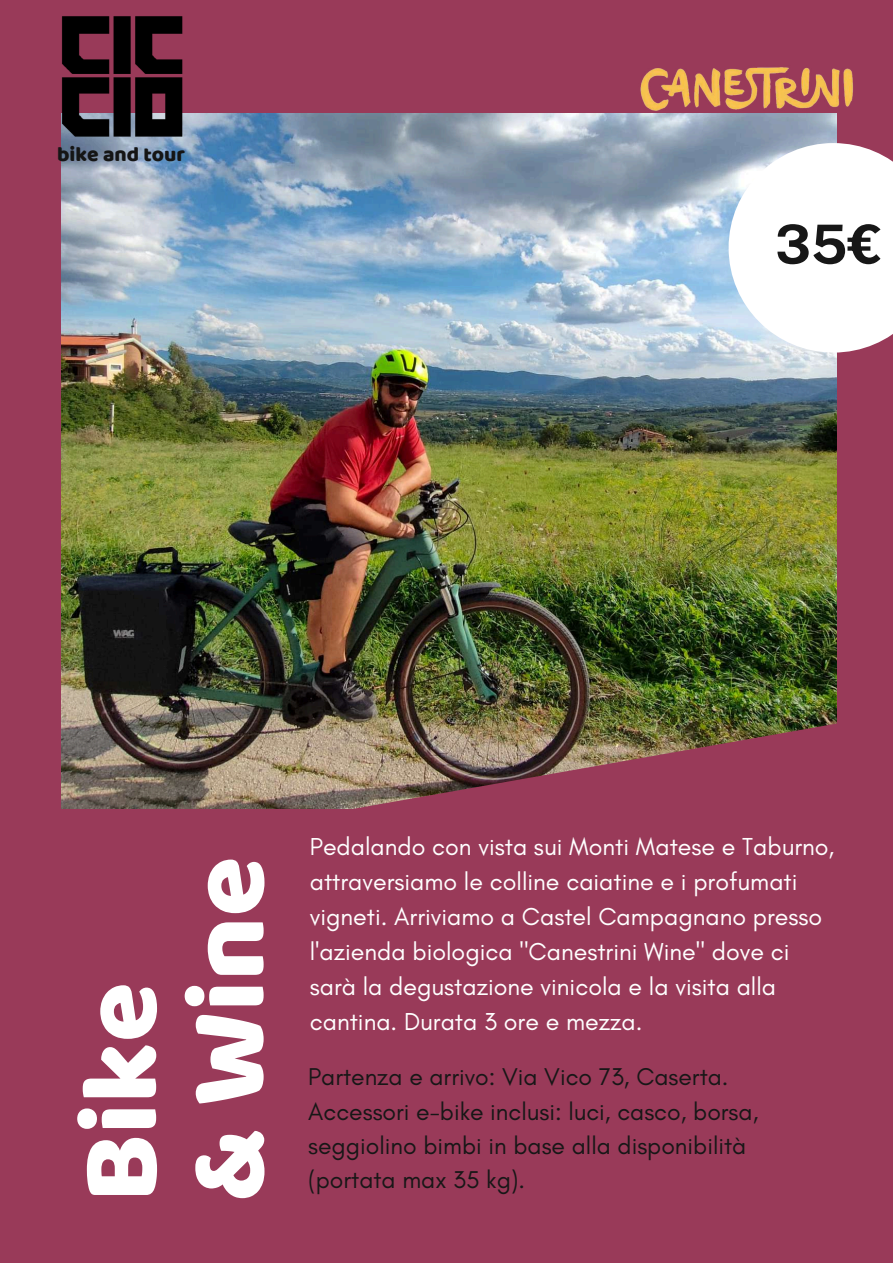
<style>
.page{position:relative;width:893px;height:1263px;background:#fff}
.page>*{position:absolute;margin:0;border:0;box-sizing:border-box;transform-origin:0 0}
.t1{font:109.8px/107.4px "Baloo";color:#fff}
.t2{font:700 54px "Public Sans";color:#171717}
.t3{font:24.97px/34.9px "Glacial Indifference";color:#fff}
.t4{font:24.75px/34.3px "Glacial Indifference";color:#171717}
.t5{font:21.08px "Baloo";color:#151515}
</style>
<div class="page">
<div style="left:0;top:0;width:892px;height:1262px;background:#993a59"></div>
<img style="left:61px;top:114px;width:775px;height:607px">
<img style="left:61px;top:721px;width:776px;height:88px">
<svg style="left:728px;top:143px;width:165px;height:210px;background:#f7f7f9"></svg>
<img style="left:61px;top:16px;width:179px;height:163px">
<img style="left:612px;top:67px;width:265px;height:116px">
<hr style="left:43px;top:74px;width:285px;height:3px;background:#993a59">
<p class="t5" style="left:57px;top:141px;width:129px">bike and tour</p>
<h2 class="t2" style="left:775px;top:212px;width:109px">35€</h2>
<h1 class="t1" style="left:64px;top:1202px;width:347px;rotate:-90deg">Bike<br>&amp; Wine</h1>
<p class="t3" style="left:310px;top:829px;width:526px">Pedalando con vista sui Monti Matese e Taburno, attraversiamo le colline caiatine e i profumati vigneti. Arriviamo a Castel Campagnano presso l'azienda biologica "Canestrini Wine" dove ci sarà la degustazione vinicola e la visita alla cantina. Durata 3 ore e mezza.</p>
<p class="t4" style="left:308px;top:1059px;width:452px">Partenza e arrivo: Via Vico 73, Caserta.<br>Accessori e-bike inclusi: luci, casco, borsa, seggiolino bimbi in base alla disponibilità (portata max 35 kg).</p>
</div>
